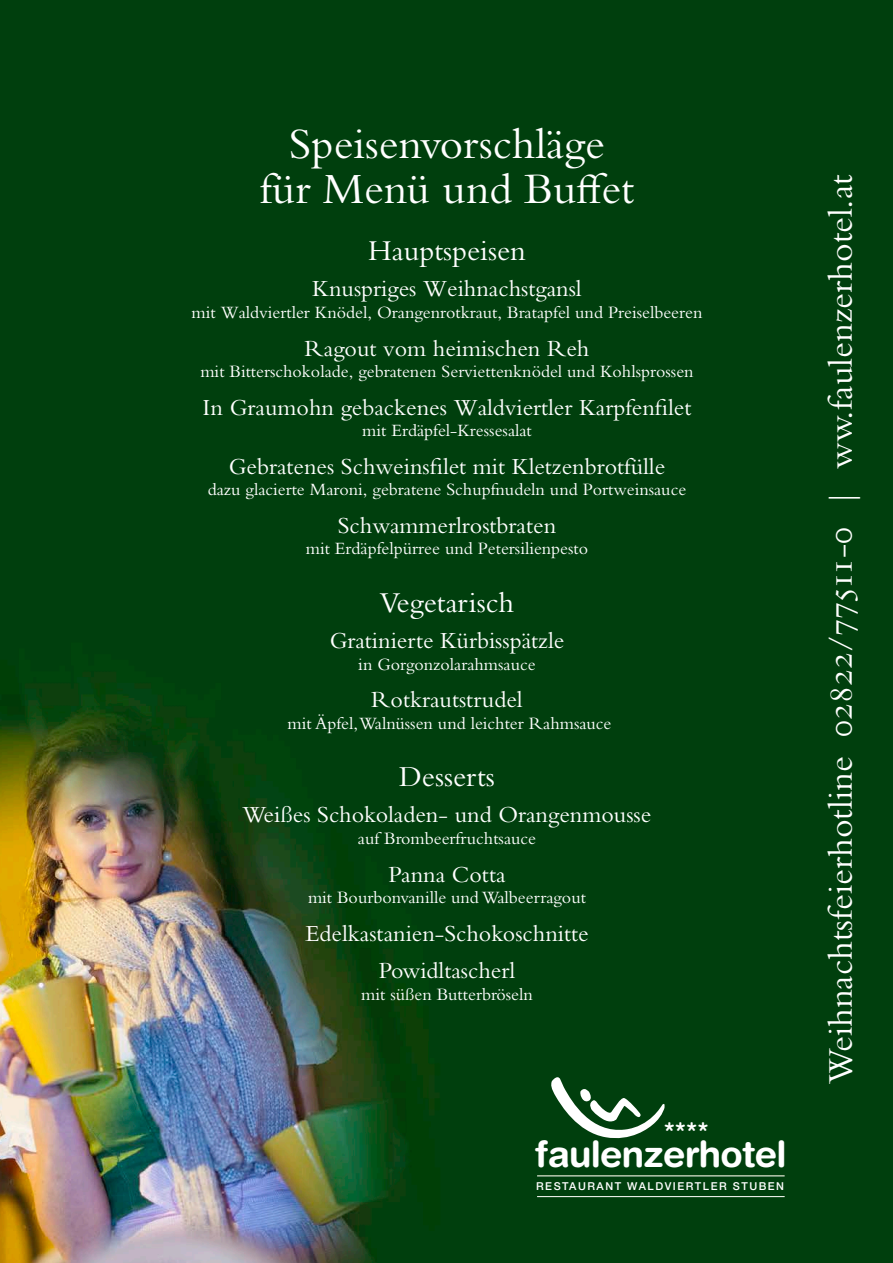
<style>
.page{position:relative;width:893px;height:1263px;background:#fff}
.page>*{position:absolute;margin:0;border:0;box-sizing:border-box;transform-origin:0 0}
.t1{font:45px/45px "Bembo Std";color:#fff;text-align:center}
.t2{font:700 36.6px "Helvetica Rounded LT Std";letter-spacing:-.02em;color:#fff}
.t3{font:36px "Bembo Std";color:#fff}
.t4{font:30px "Bembo Std";color:#fff}
.t5{font:700 24.3px "Helvetica Rounded LT Std";color:#fff}
.t6{font:24px/37.5px "Bembo Std";color:#fff;text-align:center}
.t7{font:18px "Bembo Std";color:#fff}
.t8{font:500 10.95px "Helvetica Neue LT Std";letter-spacing:.14em;color:#fff}
</style>
<div class="page">
<img style="left:0;top:0;width:893px;height:1263px">
<svg style="left:550px;top:1076px;width:115px;height:65px"></svg>
<hr style="left:537px;top:1175px;width:248px;height:1px;background:#fff">
<hr style="left:537px;top:1196px;width:248px;height:1px;background:#fff">
<h1 class="t1" style="left:260px;top:120px;width:376px">Speisenvorschläge für Menü und Buffet</h1>
<h3 class="t4" style="left:368px;top:234px;width:159px">Hauptspeisen</h3>
<h3 class="t6" style="left:312px;top:270px;width:271px">Knuspriges Weihnachstgansl</h3>
<p class="t7" style="left:192px;top:302px;width:512px">mit Waldviertler Knödel, Orangenrotkraut, Bratapfel und Preiselbeeren</p>
<h3 class="t6" style="left:305px;top:329px;width:286px">Ragout vom heimischen Reh</h3>
<p class="t7" style="left:200px;top:361px;width:495px">mit Bitterschokolade, gebratenen Serviettenknödel und Kohlsprossen</p>
<h3 class="t6" style="left:203px;top:388px;width:490px">In Graumohn gebackenes Waldviertler Karpfenfilet</h3>
<p class="t7" style="left:362px;top:420px;width:171px">mit Erdäpfel-Kressesalat</p>
<h3 class="t6" style="left:229px;top:447px;width:438px">Gebratenes Schweinsfilet mit Kletzenbrotfülle</h3>
<p class="t7" style="left:208px;top:479px;width:480px">dazu glacierte Maroni, gebratene Schupfnudeln und Portweinsauce</p>
<h3 class="t6" style="left:338px;top:506px;width:220px">Schwammerlrostbraten</h3>
<p class="t7" style="left:306px;top:538px;width:284px">mit Erdäpfelpürree und Petersilienpesto</p>
<h3 class="t4" style="left:380px;top:585px;width:136px">Vegetarisch</h3>
<h3 class="t6" style="left:330px;top:621px;width:236px">Gratinierte Kürbisspätzle</h3>
<p class="t7" style="left:358px;top:653px;width:179px">in Gorgonzolarahmsauce</p>
<h3 class="t6" style="left:371px;top:680px;width:153px">Rotkrautstrudel</h3>
<p class="t7" style="left:287px;top:713px;width:326px">mit Äpfel,Walnüssen und leichter Rahmsauce</p>
<h3 class="t4" style="left:399px;top:759px;width:97px">Desserts</h3>
<h3 class="t6" style="left:243px;top:796px;width:410px">Weißes Schokoladen- und Orangenmousse</h3>
<p class="t7" style="left:358px;top:828px;width:180px">auf Brombeerfruchtsauce</p>
<h3 class="t6" style="left:388px;top:855px;width:118px">Panna Cotta</h3>
<p class="t7" style="left:308px;top:887px;width:279px">mit Bourbonvanille und Walbeerragout</p>
<h3 class="t6" style="left:305px;top:914px;width:285px">Edelkastanien-Schokoschnitte<br>Powidltascherl</h3>
<p class="t7" style="left:361px;top:983px;width:173px">mit süßen Butterbröseln</p>
<h3 class="t5" style="left:664px;top:1116px;width:47px">****</h3>
<h2 class="t2" style="left:535px;top:1132px;width:253px">faulenzerhotel</h2>
<p class="t8" style="left:536px;top:1180px;width:250px">RESTAURANT WALDVIERTLER STUBEN</p>
<h3 class="t3" style="left:819px;top:1084px;width:911px;rotate:-90deg">Weihnachtsfeierhotline 02822/77511-0 | ww.faulenzerhotel.at</h3>
</div>
